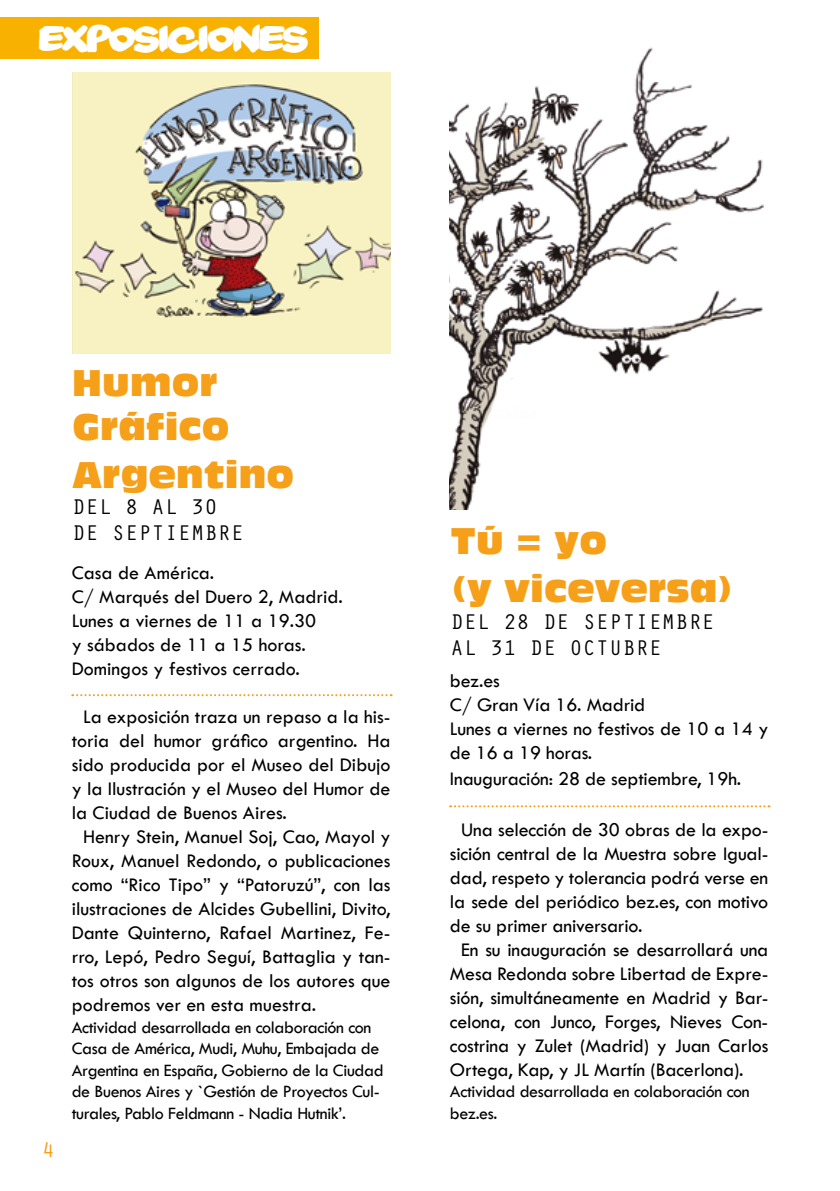
<style>
.page{position:relative;width:840px;height:1191px;background:#fff}
.page>*{position:absolute;margin:0;border:0;box-sizing:border-box;transform-origin:0 0}
.t1{font:36px/43.2px "Antique Olive Compact";color:#f69f19}
.t2{font:36px "Yard Sale";color:#fff}
.t3{font:22px/26.4px "Orator Std";color:#000}
.t4{font:22px "Orator Std";color:#f69f19}
.t5{font:20px/24px "Tw Cen";color:#000}
.t6{font:18px/21.6px "Tw Cen";letter-spacing:-.02em;color:#000}
</style>
<div class="page">
<img style="left:72px;top:72px;width:318px;height:281px">
<svg style="left:72px;top:694px;width:319px;height:2px"></svg>
<div style="left:0;top:17px;width:318px;height:42px;background:#f9b100"></div>
<img style="left:449px;top:47px;width:315px;height:462px">
<svg style="left:450px;top:805px;width:319px;height:2px"></svg>
<h1 class="t2" style="left:39px;top:17px;width:269px">EXPOSICIONES</h1>
<p class="t4" style="left:42px;top:1134px;width:15px">4</p>
<h1 class="t1" style="left:72px;top:361px;width:158px">Humor<br>Gráfico</h1>
<h1 class="t1" style="left:72px;top:453px;width:223px">Argentino</h1>
<p class="t3" style="left:72px;top:492px;width:173px">DEL 8 AL 30<br>DE SEPTIEMBRE</p>
<p class="t5" style="left:72px;top:560px;width:272px">Casa de América.<br>C/ Marqués del Duero 2, Madrid.<br>Lunes a viernes de 11 a 19.30<br>y sábados de 11 a 15 horas.<br>Domingos y festivos cerrado.</p>
<p class="t5" style="left:83px;top:704px;width:309px">La exposición traza un repaso a la his-</p>
<p class="t5" style="left:72px;top:728px;width:320px">toria del humor gráfico argentino. Ha</p>
<p class="t5" style="left:72px;top:752px;width:320px">sido producida por el Museo del Dibujo</p>
<p class="t5" style="left:72px;top:776px;width:320px">y la Ilustración y el Museo del Humor de</p>
<p class="t5" style="left:72px;top:800px;width:217px">la Ciudad de Buenos Aires.</p>
<p class="t5" style="left:83px;top:824px;width:309px">Henry Stein, Manuel Soj, Cao, Mayol y</p>
<p class="t5" style="left:72px;top:848px;width:320px">Roux, Manuel Redondo, o publicaciones</p>
<p class="t5" style="left:72px;top:872px;width:320px">como “Rico Tipo” y “Patoruzú”, con las</p>
<p class="t5" style="left:72px;top:896px;width:320px">ilustraciones de Alcides Gubellini, Divito,</p>
<p class="t5" style="left:72px;top:920px;width:320px">Dante Quinterno, Rafael Martinez, Fe-</p>
<p class="t5" style="left:72px;top:944px;width:320px">rro, Lepó, Pedro Seguí, Battaglia y tan-</p>
<p class="t5" style="left:72px;top:968px;width:320px">tos otros son algunos de los autores que</p>
<p class="t5" style="left:72px;top:992px;width:246px">podremos ver en esta muestra.</p>
<p class="t6" style="left:72px;top:1016px;width:313px">Actividad desarrollada en colaboración con Casa de América, Mudi, Muhu, Embajada de Argentina en España, Gobierno de la Ciudad de Buenos Aires y `Gestión de Proyectos Cul&shy;turales, Pablo Feldmann - Nadia Hutnik’.</p>
<h1 class="t1" style="left:450px;top:517px;width:284px;line-height:48px">Tú = yo<br>(y viceversa)</h1>
<p class="t3" style="left:450px;top:607px;width:266px">DEL 28 DE SEPTIEMBRE<br>AL 31 DE OCTUBRE</p>
<p class="t5" style="left:449px;top:668px;width:320px">bez.es<br>C/ Gran Vía 16. Madrid<br>Lunes a viernes no festivos de 10 a 14 y de 16 a 19 horas.</p>
<p class="t5" style="left:449px;top:767px;width:293px">Inauguración: 28 de septiembre, 19h.</p>
<p class="t5" style="left:461px;top:817px;width:308px">Una selección de 30 obras de la expo-</p>
<p class="t5" style="left:449px;top:841px;width:320px">sición central de la Muestra sobre Igual-</p>
<p class="t5" style="left:449px;top:865px;width:320px">dad, respeto y tolerancia podrá verse en</p>
<p class="t5" style="left:449px;top:889px;width:320px">la sede del periódico bez.es, con motivo</p>
<p class="t5" style="left:449px;top:913px;width:194px">de su primer aniversario.</p>
<p class="t5" style="left:461px;top:937px;width:308px">En su inauguración se desarrollará una</p>
<p class="t5" style="left:449px;top:961px;width:320px">Mesa Redonda sobre Libertad de Expre-</p>
<p class="t5" style="left:449px;top:985px;width:320px">sión, simultáneamente en Madrid y Bar-</p>
<p class="t5" style="left:449px;top:1009px;width:319px">celona, con Junco, Forges, Nieves Con-</p>
<p class="t5" style="left:449px;top:1033px;width:320px">costrina y Zulet (Madrid) y Juan Carlos</p>
<p class="t5" style="left:449px;top:1057px;width:295px">Ortega, Kap, y JL Martín (Bacerlona).</p>
<p class="t6" style="left:449px;top:1080px;width:301px">Actividad desarrollada en colaboración con bez.es.</p>
</div>
